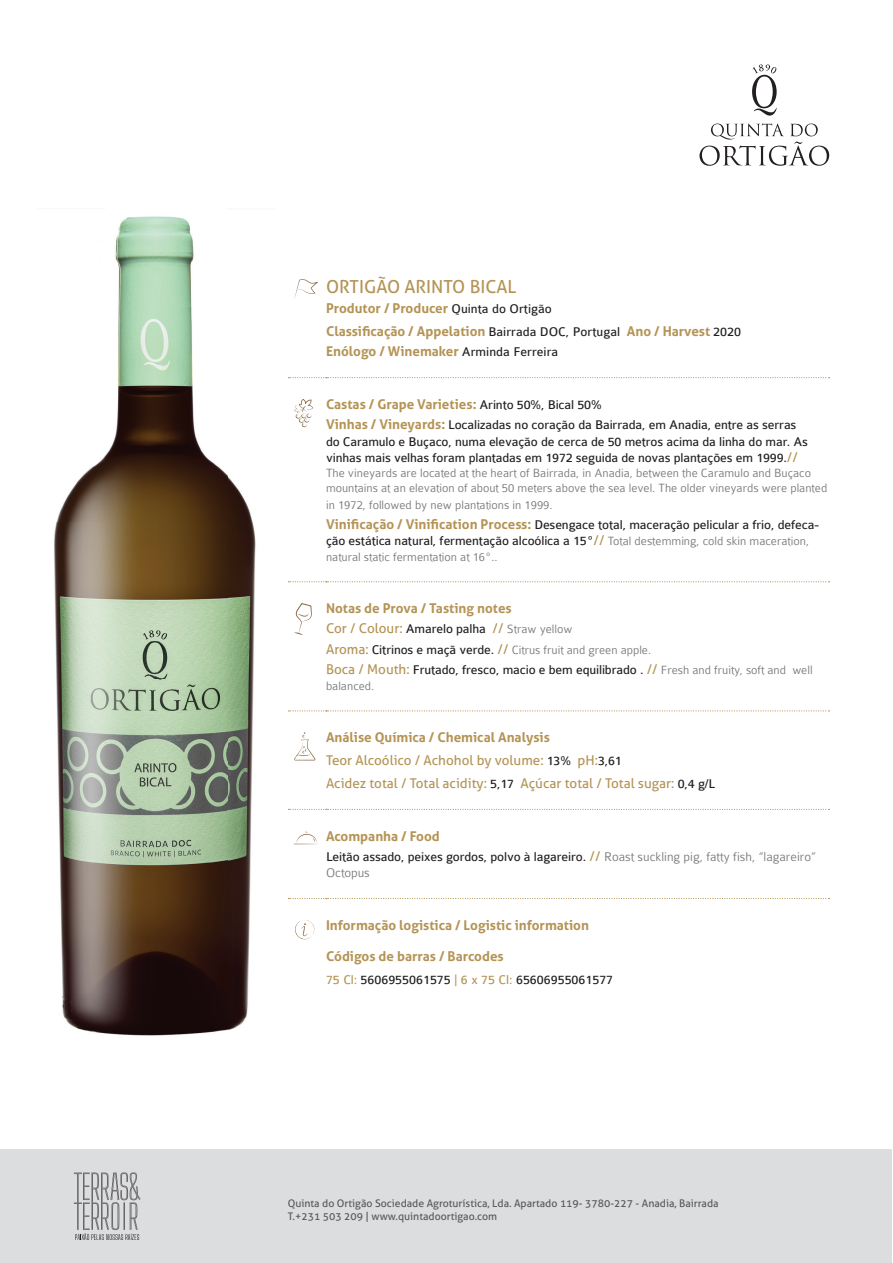
<style>
.page{position:relative;width:893px;height:1263px;background:#fff}
.page>*{position:absolute;margin:0;border:0;box-sizing:border-box;transform-origin:0 0}
.t1{font:18px "Aller";color:#b49455}
.t2{font:13.5px/16.2px "Colaborate";letter-spacing:-.01em;color:#231f20}
.t3{font:700 13.5px/23px "Aller";color:#b49455}
.t4{font:13.5px/23px "Aller";color:#b49455}
.t5{font:300 13.5px/16.2px "Colaborate";color:#76787b}
.t6{font:300 12.75px/15.8px "Colaborate";color:#76787b}
.t7{font:10.5px/12.6px "Aller";color:#57585a}
.s1{font-family:"Colaborate";font-weight:400;color:#231f20}
.s2{font-family:"Aller";font-weight:700;color:#b49455}
.s3{font-family:"Aller";color:#b49455}
.s4{font-weight:300;font-size:12.75px;color:#76787b}
.s5{font-weight:400}
.s6{font-family:"Colaborate";font-weight:300;font-size:12.75px;color:#76787b}
.s7{font-family:"Aller";font-weight:400;font-size:13.5px;color:#b49455}
.s8{font-weight:400;font-size:13.5px;color:#231f20}
.s9{font-weight:700}
.s10{font-family:"Colaborate";color:#231f20}
.s11{font-weight:400;color:#231f20}
.s12{font-family:"Aller";font-weight:400;color:#b49455}
.s13{color:#b49455}
</style>
<div class="page">
<img style="left:54px;top:216px;width:202px;height:820px">
<div style="left:1px;top:1149px;width:891px;height:114px;background:#dcdddf"></div>
<svg style="left:288px;top:377px;width:541px;height:1px"></svg>
<svg style="left:288px;top:581px;width:541px;height:1px"></svg>
<svg style="left:288px;top:710px;width:541px;height:1px"></svg>
<svg style="left:288px;top:809px;width:541px;height:1px"></svg>
<svg style="left:288px;top:898px;width:541px;height:1px"></svg>
<svg style="left:294px;top:279px;width:24px;height:20px"></svg>
<svg style="left:294px;top:399px;width:19px;height:28px"></svg>
<svg style="left:294px;top:603px;width:18px;height:32px"></svg>
<svg style="left:294px;top:732px;width:21px;height:28px"></svg>
<svg style="left:294px;top:831px;width:23px;height:13px"></svg>
<svg style="left:295px;top:920px;width:19px;height:19px"></svg>
<svg style="left:74px;top:1172px;width:67px;height:68px"></svg>
<svg style="left:699px;top:124px;width:130px;height:42px"></svg>
<svg style="left:752px;top:64px;width:25px;height:52px"></svg>
<h1 class="t1" style="left:326px;top:275px;width:192px">ORTIGÃO ARINTO BICAL</h1>
<p class="t3" style="left:326px;top:297px;width:417px">Produtor / Producer <span class="s1">Quinta do Ortigão<br></span>Classificação / Appelation <span class="s1">Bairrada DOC, Portugal</span> Ano / Harvest <span class="s1">2020</span></p>
<p class="t3" style="left:326px;top:340px;width:234px">Enólogo / Winemaker <span class="s1">Arminda Ferreira</span></p>
<p class="t3" style="left:326px;top:392px;width:277px">Castas / Grape Varieties: <span class="s1">Arinto 50%, Bical 50%</span></p>
<p class="t2" style="left:326px;top:417px;width:483px"><span class="s2">Vinhas / Vineyards:</span> Localizadas no coração da Bairrada, em Anadia, entre as serras do Caramulo e Buçaco, numa elevação de cerca de 50 metros acima da linha do mar. As vinhas mais velhas foram plantadas em 1972 seguida de novas plantações em 1999.<span class="s3">//</span></p>
<p class="t6" style="left:326px;top:465px;width:503px">The vineyards are located at the heart of Bairrada, in Anadia, between the Caramulo and Buçaco mountains at an elevation of about 50 meters above the sea level. The older vineyards were planted in 1972, followed by new plantations in 1999.</p>
<p class="t2" style="left:326px;top:517px;width:494px"><span class="s2">Vinificação / Vinification Process:</span> Desengace total, maceração pelicular a frio, defeca&shy;ção estática natural, fermentação alcoólica a 15º<span class="s3">//</span> <span class="s4">Total destemming, cold skin maceration,</span></p>
<p class="t6" style="left:326px;top:549px;width:173px">natural static fermentation at 16º..</p>
<p class="t3" style="left:326px;top:598px;width:248px;line-height:20.4px">Notas de Prova / Tasting notes<br><span class="s5">Cor / Colour:</span> <span class="s1">Amarelo palha</span> <span class="s5">//</span> <span class="s6">Straw yellow</span></p>
<p class="t6" style="left:326px;top:642px;width:327px"><span class="s7">Aroma:</span> <span class="s8">Citrinos e maçã verde.</span> <span class="s7">//</span> Citrus fruit and green apple.</p>
<p class="t2" style="left:326px;top:662px;width:488px"><span class="s3">Boca / Mouth:</span> Frutado, fresco, macio e bem equilibrado . <span class="s3">//</span> <span class="s4">Fresh and fruity, soft and well</span></p>
<p class="t6" style="left:326px;top:678px;width:50px">balanced.</p>
<p class="t4" style="left:326px;top:726px;width:391px"><span class="s9">Análise Química / Chemical Analysis<br></span>Teor Alcoólico / Achohol by volume: <span class="s10">13%</span> pH:<span class="s10">3,61<br></span>Acidez total / Total acidity: <span class="s10">5,17</span> Açúcar total / Total sugar: <span class="s10">0,4 g/L</span></p>
<p class="t3" style="left:326px;top:824px;width:115px">Acompanha / Food</p>
<p class="t5" style="left:326px;top:849px;width:492px"><span class="s11">Leitão assado, peixes gordos, polvo à lagareiro.</span> <span class="s12">//</span> Roast suckling pig, fatty fish, “lagareiro”<br>Octopus</p>
<p class="t3" style="left:326px;top:913px;width:265px">Informação logistica / Logistic information</p>
<p class="t3" style="left:326px;top:945px;width:179px">Códigos de barras / Barcodes</p>
<p class="t2" style="left:326px;top:971px;width:289px"><span class="s13">75 Cl:</span> 5606955061575 <span class="s13">| 6 x 75 Cl:</span> 65606955061577</p>
<p class="t7" style="left:288px;top:1197px;width:432px">Quinta do Ortigão Sociedade Agroturística, Lda. Apartado 119- 3780-227 - Anadia, Bairrada<br>T.+231 503 209 | www.quintadoortigao.com</p>
</div>
